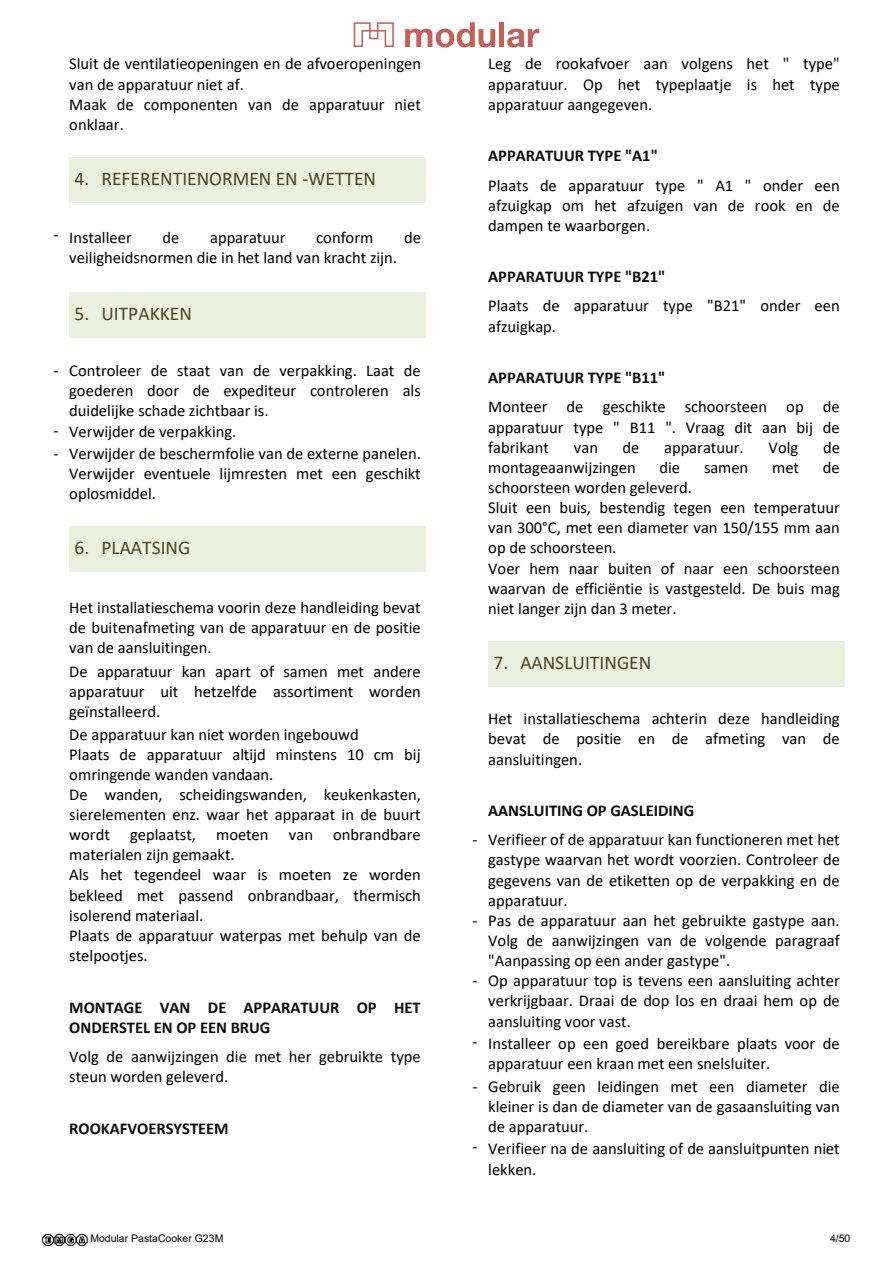
<style>
.page{position:relative;width:893px;height:1263px;background:#fff}
.page>*{position:absolute;margin:0;border:0;box-sizing:border-box;transform-origin:0 0}
.t1{font:19.5px "Calibri";color:#4a442a}
.t2{font:16.5px/20.1px "Calibri";color:#000;text-align:justify}
.t3{font:700 16.5px/20.1px "Calibri";color:#0d0d0d}
.t4{font:10.5px "Arial";color:#000}
</style>
<div class="page">
<div style="left:69px;top:157px;width:357px;height:45px;background:#ebf1de"></div>
<div style="left:69px;top:292px;width:357px;height:46px;background:#ebf1de"></div>
<div style="left:69px;top:526px;width:357px;height:45px;background:#ebf1de"></div>
<div style="left:488px;top:641px;width:357px;height:45px;background:#ebf1de"></div>
<svg style="left:43px;top:1234px;width:45px;height:12px"></svg>
<svg style="left:354px;top:22px;width:40px;height:25px"></svg>
<svg style="left:405px;top:22px;width:90px;height:25px"></svg>
<div style="left:499px;top:22px;width:5px;height:25px;background:#c26158"></div>
<svg style="left:507px;top:29px;width:32px;height:18px"></svg>
<p class="t2" style="left:69px;top:54px;width:353px;text-align:left">Sluit de ventilatieopeningen en de afvoeropeningen van de apparatuur niet af.<br>Maak de componenten van de apparatuur niet onklaar.</p>
<p class="t1" style="left:74px;top:165px;width:303px">4. REFERENTIENORMEN EN -WETTEN</p>
<p class="t2" style="left:54px;top:227px;width:80px">- Installeer</p>
<p class="t2" style="left:163px;top:227px;width:18px">de</p>
<p class="t2" style="left:210px;top:227px;width:77px">apparatuur</p>
<p class="t2" style="left:316px;top:227px;width:59px">conform</p>
<p class="t2" style="left:404px;top:227px;width:18px">de</p>
<p class="t2" style="left:69px;top:247px;width:329px">veiligheidsnormen die in het land van kracht zijn.</p>
<p class="t1" style="left:74px;top:300px;width:119px">5. UITPAKKEN</p>
<p class="t2" style="left:69px;top:360px;width:353px;text-indent:-16px">- Controleer de staat van de verpakking. Laat de goederen door de expediteur controleren als duidelijke schade zichtbaar is.</p>
<p class="t2" style="left:54px;top:421px;width:184px">- Verwijder de verpakking.</p>
<p class="t2" style="left:69px;top:443px;width:353px;text-indent:-16px">- Verwijder de beschermfolie van de externe panelen.<br>Verwijder eventuele lijmresten met een geschikt oplosmiddel.</p>
<p class="t1" style="left:74px;top:533px;width:117px">6. PLAATSING</p>
<p class="t2" style="left:69px;top:597px;width:353px">Het installatieschema voorin deze handleiding bevat de buitenafmeting van de apparatuur en de positie van de aansluitingen.</p>
<p class="t2" style="left:69px;top:661px;width:353px">De apparatuur kan apart of samen met andere apparatuur uit hetzelfde assortiment worden geïnstalleerd.</p>
<p class="t2" style="left:69px;top:724px;width:353px;text-align:left">De apparatuur kan niet worden ingebouwd<br>Plaats de apparatuur altijd minstens 10 cm bij omringende wanden vandaan.<br>De wanden, scheidingswanden, keukenkasten, sierelementen enz. waar het apparaat in de buurt wordt geplaatst, moeten van onbrandbare materialen zijn gemaakt.<br>Als het tegendeel waar is moeten ze worden bekleed met passend onbrandbaar, thermisch isolerend materiaal.<br>Plaats de apparatuur waterpas met behulp van de stelpootjes.</p>
<p class="t3" style="left:69px;top:997px;width:353px">MONTAGE VAN DE APPARATUUR OP HET<br>ONDERSTEL EN OP EEN BRUG</p>
<p class="t2" style="left:69px;top:1046px;width:353px">Volg de aanwijzingen die met her gebruikte type steun worden geleverd.</p>
<p class="t3" style="left:69px;top:1118px;width:161px">ROOKAFVOERSYSTEEM</p>
<p class="t2" style="left:488px;top:54px;width:353px">Leg de rookafvoer aan volgens het " type" apparatuur. Op het typeplaatje is het type apparatuur aangegeven.</p>
<p class="t3" style="left:488px;top:146px;width:171px">APPARATUUR TYPE "A1"</p>
<p class="t2" style="left:488px;top:175px;width:353px">Plaats de apparatuur type " A1 " onder een afzuigkap om het afzuigen van de rook en de dampen te waarborgen.</p>
<p class="t3" style="left:488px;top:267px;width:179px">APPARATUUR TYPE "B21"</p>
<p class="t2" style="left:488px;top:296px;width:353px">Plaats de apparatuur type "B21" onder een afzuigkap.</p>
<p class="t3" style="left:488px;top:367px;width:179px">APPARATUUR TYPE "B11"</p>
<p class="t2" style="left:488px;top:396px;width:353px">Monteer de geschikte schoorsteen op de apparatuur type " B11 ". Vraag dit aan bij de fabrikant</p>
<p class="t2" style="left:574px;top:437px;width:26px">van</p>
<p class="t2" style="left:623px;top:437px;width:18px">de</p>
<p class="t2" style="left:664px;top:437px;width:81px">apparatuur.</p>
<p class="t2" style="left:769px;top:437px;width:31px">Volg</p>
<p class="t2" style="left:823px;top:437px;width:18px">de</p>
<p class="t2" style="left:488px;top:457px;width:149px">montageaanwijzingen</p>
<p class="t2" style="left:660px;top:457px;width:22px">die</p>
<p class="t2" style="left:704px;top:457px;width:46px">samen</p>
<p class="t2" style="left:772px;top:457px;width:28px">met</p>
<p class="t2" style="left:823px;top:457px;width:18px">de</p>
<p class="t2" style="left:488px;top:477px;width:353px;text-align:left">schoorsteen worden geleverd.<br>Sluit een buis, bestendig tegen een temperatuur van 300°C, met een diameter van 150/155 mm aan op de schoorsteen.<br>Voer hem naar buiten of naar een schoorsteen waarvan de efficiëntie is vastgesteld. De buis mag niet langer zijn dan 3 meter.</p>
<p class="t1" style="left:493px;top:648px;width:159px">7. AANSLUITINGEN</p>
<p class="t2" style="left:488px;top:708px;width:353px">Het installatieschema achterin deze handleiding bevat de positie en de afmeting van de aansluitingen.</p>
<p class="t3" style="left:488px;top:800px;width:207px">AANSLUITING OP GASLEIDING</p>
<p class="t2" style="left:488px;top:829px;width:353px;text-indent:-16px">- Verifieer of de apparatuur kan functioneren met het gastype waarvan het wordt voorzien. Controleer de gegevens van de etiketten op de verpakking en de apparatuur.</p>
<p class="t2" style="left:488px;top:910px;width:353px;text-indent:-16px">- Pas de apparatuur aan het gebruikte gastype aan.<br>Volg de aanwijzingen van de volgende paragraaf "Aanpassing op een ander gastype".</p>
<p class="t2" style="left:488px;top:970px;width:353px;text-indent:-16px">- Op apparatuur top is tevens een aansluiting achter verkrijgbaar. Draai de dop los en draai hem op de aansluiting voor vast.</p>
<p class="t2" style="left:488px;top:1033px;width:353px;text-indent:-16px">- Installeer op een goed bereikbare plaats voor de apparatuur een kraan met een snelsluiter.</p>
<p class="t2" style="left:488px;top:1076px;width:353px;text-indent:-16px">- Gebruik geen leidingen met een diameter die kleiner is dan de diameter van de gasaansluiting van de apparatuur.</p>
<p class="t2" style="left:488px;top:1138px;width:353px;text-indent:-16px">- Verifieer na de aansluiting of de aansluitpunten niet lekken.</p>
<p class="t4" style="left:90px;top:1231px;width:135px">Modular PastaCooker G23M</p>
<p class="t4" style="left:830px;top:1231px;width:22px">4/50</p>
</div>
